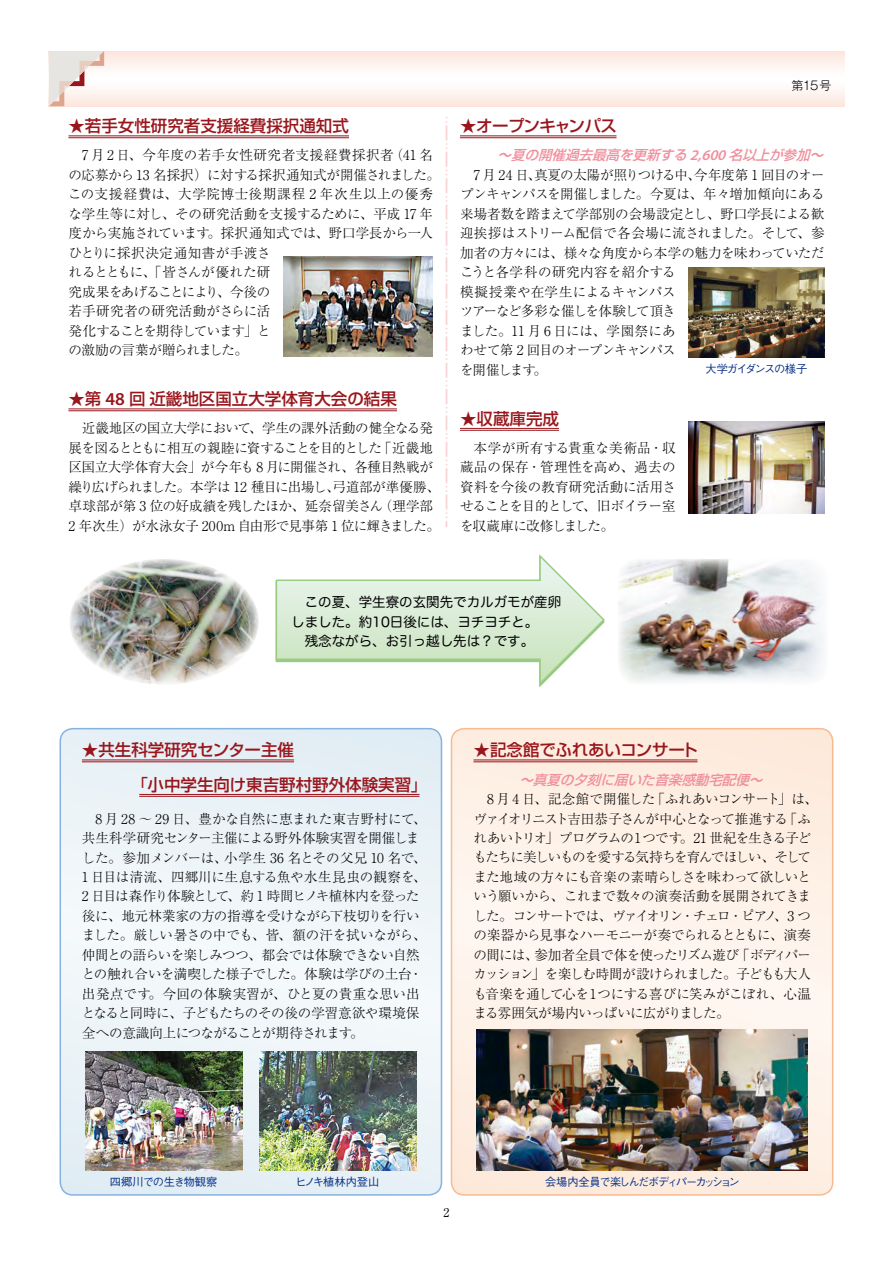
<style>
.page{position:relative;width:893px;height:1263px;background:#fff}
.page>*{position:absolute;margin:0;border:0;box-sizing:border-box;transform-origin:0 0}
.t1{font:500 16.5px/34.5px "Shin Go Pr 6";color:#99161c}
.t2{font:500 16.5px "Shin Go Pr 6";letter-spacing:-.04em;color:#99161c}
.t3{font:300 13.5px/19.5px "Ryumin Pr 5";letter-spacing:-.035em;color:#000;text-align:center}
.t4{font:300 13.5px/19.5px "Ryumin Pr 5";letter-spacing:-.06em;color:#000}
.t5{font:300 13.5px/19.5px "Ryumin Pr 6";letter-spacing:-.02em;color:#000}
.t6{font:300 13.5px/19.5px "Ryumin Pr 5";color:#000}
.t7{font:13.5px/19.5px "Hira Maru Pro W4";color:#000}
.t8{font:italic 500 13.5px "Shin Go Pr 6";color:#f08f9d}
.t9{font:300 13.5px "Ryumin Pr 5";letter-spacing:.01em;color:#000}
.t10{font:300 12px "Gothic MB101 Pr 5";color:#000}
.t11{font:12px "Ryumin Pr 5";color:#000}
.t12{font:500 11.25px "Gothic BBB Pr 6";letter-spacing:-.13em;color:#0c3388}
.t13{font:500 11.25px "Gothic BBB Pr 6";letter-spacing:-.03em;color:#0c3388}
.t14{font:500 11.25px "Gothic BBB Pr 6";letter-spacing:-.105em;color:#0c3388}
.t15{font:500 11.25px "Gothic BBB Pr 6";letter-spacing:-.005em;color:#0c3388}
.s1{font-family:"Koz Go Pro"}
.s2{font-family:"Myriad Pro";font-weight:600;font-size:18.15px}
.s3{font-family:"Koz Go Pro";font-weight:700}
.s4{font-family:"Myriad Pro";font-weight:600;font-size:14.85px}
.s5{font-family:"Ryumin Pr 6"}
</style>
<div class="page">
<svg style="left:60px;top:729px;width:381px;height:466px"></svg>
<div style="left:60px;top:728px;width:382px;height:468px;border:2px solid #86b2e0;border-radius:13px"></div>
<svg style="left:451px;top:729px;width:382px;height:466px"></svg>
<div style="left:451px;top:728px;width:382px;height:468px;border:2px solid #f7ba91;border-radius:13px"></div>
<svg style="left:275px;top:554px;width:330px;height:134px"></svg>
<hr style="left:68px;top:136px;width:281px;height:1px;background:#99161c">
<hr style="left:68px;top:137px;width:281px;height:1px;background:#99161c">
<hr style="left:68px;top:409px;width:329px;height:1px;background:#99161c">
<hr style="left:68px;top:410px;width:329px;height:1px;background:#99161c">
<hr style="left:460px;top:136px;width:156px;height:1px;background:#99161c">
<hr style="left:460px;top:137px;width:156px;height:1px;background:#99161c">
<hr style="left:460px;top:428px;width:99px;height:1px;background:#99161c">
<hr style="left:460px;top:430px;width:99px;height:1px;background:#99161c">
<hr style="left:82px;top:760px;width:212px;height:1px;background:#99161c">
<hr style="left:82px;top:761px;width:212px;height:1px;background:#99161c">
<hr style="left:139px;top:794px;width:280px;height:1px;background:#99161c">
<hr style="left:139px;top:796px;width:280px;height:1px;background:#99161c">
<hr style="left:473px;top:760px;width:224px;height:1px;background:#99161c">
<hr style="left:473px;top:761px;width:224px;height:1px;background:#99161c">
<img style="left:618px;top:559px;width:206px;height:123px">
<img style="left:70px;top:559px;width:189px;height:125px">
<img style="left:688px;top:268px;width:136px;height:89px">
<img style="left:259px;top:1051px;width:158px;height:119px">
<img style="left:476px;top:1030px;width:332px;height:140px">
<img style="left:85px;top:1051px;width:157px;height:119px">
<img style="left:284px;top:256px;width:149px;height:100px">
<img style="left:688px;top:422px;width:136px;height:91px">
<svg style="left:446px;top:117px;width:1px;height:410px"></svg>
<svg style="left:104px;top:51px;width:740px;height:55px"></svg>
<svg style="left:49px;top:51px;width:55px;height:55px"></svg>
<p class="t1" style="left:68px;top:108px;width:282px"><span class="s1">★</span>若手女性研究者支援経費採択通知式</p>
<p class="t6" style="left:68px;top:145px;width:373px;text-indent:14px">7 月 2 日、今年度の若手女性研究者支援経費採択者（41 名の応募から13 名採択）に対する採択通知式が開催されました。この支援経費は、大学院博士後期課程 2 年次生以上の優秀な学生等に対し、その研究活動を支援するために、平成 17 年度から実施されています。採択通知式では、野口学長から一人ひとりに採択決定通知書が手渡さ<br>れるとともに、「皆さんが優れた研<br>究成果をあげることにより、今後の<br>若手研究者の研究活動がさらに活<br>発化することを期待しています」と<br>の激励の言葉が贈られました。</p>
<p class="t1" style="left:68px;top:381px;width:330px"><span class="s1">★</span>第 <span class="s2">48</span> 回近畿地区国立大学体育大会の結果</p>
<p class="t3" style="left:68px;top:418px;width:373px">近畿地区の国立大学において、学生の課外活動の健全なる発<br>展を図るとともに相互の親睦に資することを目的とした「近畿地区国立大学体育大会」が今年も 8 月に開催され、各種目熱戦が繰り広げられました。本学は 12 種目に出場し、弓道部が準優勝、卓球部が第 3 位の好成績を残したほか、延奈留美さん（理学部2 年次生）が水泳女子 200m 自由形で見事第 1 位に輝きました。</p>
<p class="t10" style="left:791px;top:76px;width:41px">第15号</p>
<p class="t2" style="left:460px;top:112px;width:158px"><span class="s1">★</span>オープンキャンパス</p>
<p class="t8" style="left:497px;top:144px;width:332px"><span class="s3">～</span>夏の開催過去最高を更新する <span class="s4">2,600</span> 名以上が参加<span class="s3">～</span></p>
<p class="t3" style="left:460px;top:164px;width:366px;text-align:left;text-indent:14px">7 月 24 日、真夏の太陽が照りつける中、今年度第 1 回目のオープンキャンパスを開催しました。今夏は、年々増加傾向にある来場者数を踏まえて学部別の会場設定とし、野口学長による歓迎挨拶はストリーム配信で各会場に流されました。そして、参加者の方々には、様々な角度から本学の魅力を味わっていただこうと各学科の研究内容を紹介する<br>模擬授業や在学生によるキャンパス<br>ツアーなど多彩な催しを体験して頂き<br>ました。11 月 6 日には、学園祭にあ<br>わせて第 2 回目のオープンキャンパス<br>を開催します。</p>
<p class="t1" style="left:460px;top:400px;width:100px"><span class="s1">★</span>収蔵庫完成</p>
<p class="t3" style="left:460px;top:437px;width:217px;text-align:justify;text-indent:14px">本学が所有する貴重な美術品・収蔵品の保存・管理性を高め、過去の資料を今後の教育研究活動に活用させることを目的として、旧ボイラー室を収蔵庫に改修しました。</p>
<p class="t14" style="left:705px;top:360px;width:103px">大学ガイダンスの様子</p>
<p class="t7" style="left:291px;top:592px;width:271px">　この夏、学生寮の玄関先でカルガモが産卵しました。約10日後には、ヨチヨチと。<br>　残念ながら、お引っ越し先は？です。</p>
<p class="t1" style="left:131px;top:732px;width:298px;text-indent:-49px"><span class="s1">★</span>共生科学研究センター主催<br><span class="s3">「</span>小中学生向け東吉野村野外体験実習<span class="s3">」</span></p>
<p class="t5" style="left:82px;top:808px;width:346px;text-indent:14px">8 月 28 ～ 29 日、豊かな自然に恵まれた東吉野村にて、共生科学研究センター主催による野外体験実習を開催しま</p>
<p class="t9" style="left:82px;top:847px;width:346px"><span class="s5">した。参加メンバーは、</span>小学生 36 名とその父兄 10 名で、</p>
<p class="t5" style="left:82px;top:866px;width:346px">1 日目は清流、四郷川に生息する魚や水生昆虫の観察を、<br>2 日目は森作り体験として、約 1 時間ヒノキ植林内を登った後に、地元林業家の方の指導を受けながら下枝切りを行いました。厳しい暑さの中でも、皆、額の汗を拭いながら、仲間との語らいを楽しみつつ、都会では体験できない自然との触れ合いを満喫した様子でした。体験は学びの土台・出発点です。今回の体験実習が、ひと夏の貴重な思い出となると同時に、子どもたちのその後の学習意欲や環境保全への意識向上につながることが期待されます。</p>
<p class="t1" style="left:473px;top:732px;width:226px"><span class="s1">★</span>記念館でふれあいコンサート</p>
<p class="t8" style="left:519px;top:768px;width:250px"><span class="s3">～</span>真夏の夕刻に届いた音楽感動宅配便<span class="s3">～</span></p>
<p class="t4" style="left:473px;top:788px;width:346px;text-indent:14px">8 月 4 日、記念館で開催した「ふれあいコンサート」は、ヴァイオリニスト吉田恭子さんが中心となって推進する「ふれあいトリオ」プログラムの１つです。21 世紀を生きる子どもたちに美しいものを愛する気持ちを育んでほしい、そしてまた地域の方々にも音楽の素晴らしさを味わって欲しいという願いから、これまで数々の演奏活動を展開されてきました。コンサートでは、ヴァイオリン・チェロ・ピアノ、3 つの楽器から見事なハーモニーが奏でられるとともに、演奏の間には、参加者全員で体を使ったリズム遊び「ボディパーカッション」を楽しむ時間が設けられました。子どもも大人も音楽を通して心を１つにする喜びに笑みがこぼれ、心温まる雰囲気が場内いっぱいに広がりました。</p>
<p class="t13" style="left:110px;top:1173px;width:109px">四郷川での生き物観察</p>
<p class="t15" style="left:295px;top:1173px;width:85px">ヒノキ植林内登山</p>
<p class="t12" style="left:545px;top:1173px;width:196px">会場内全員で楽しんだボディパーカッション</p>
<p class="t11" style="left:443px;top:1203px;width:7px">2</p>
</div>
